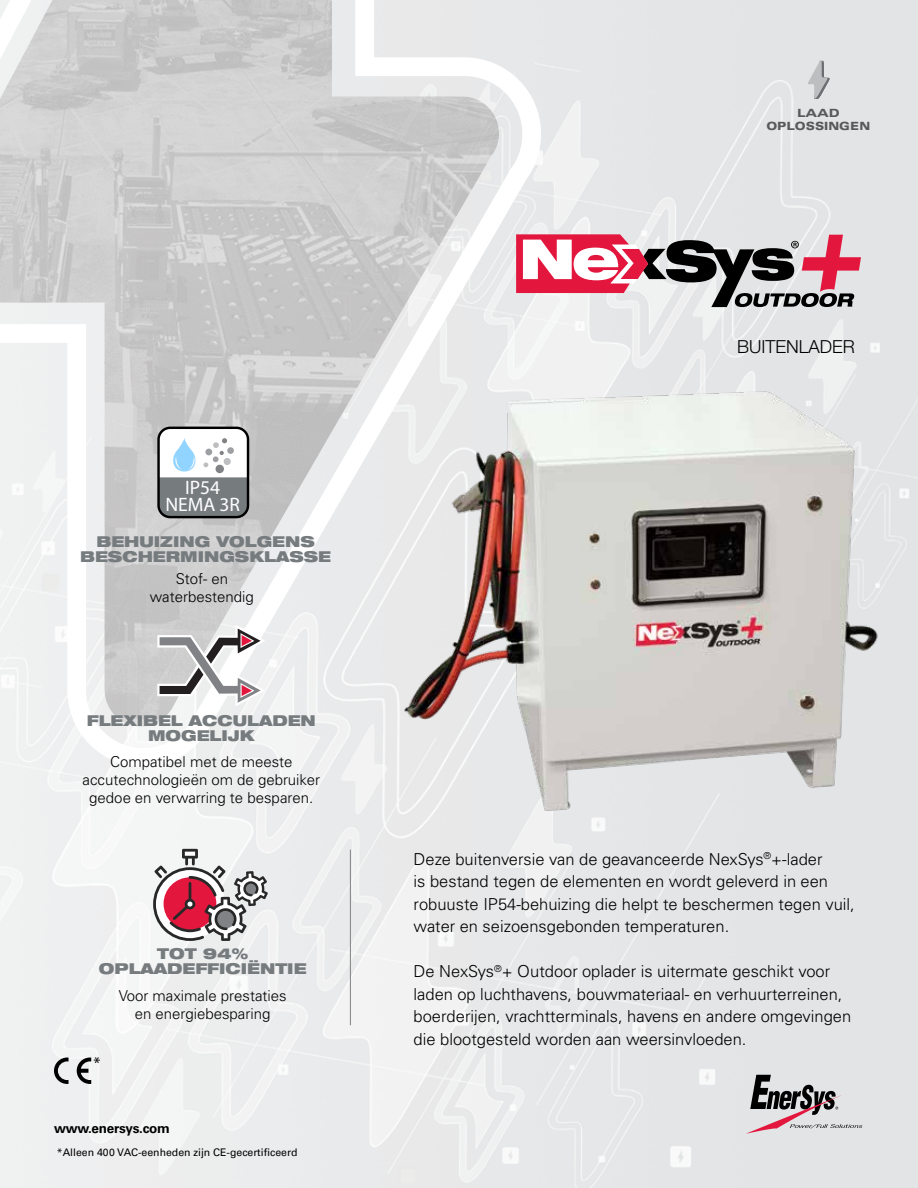
<style>
.page{position:relative;width:918px;height:1188px;background:#fff}
.page>*{position:absolute;margin:0;border:0;box-sizing:border-box;transform-origin:0 0}
.t1{font:19.5px/16.5px "Myriad Pro";color:#fff;text-align:center}
.t2{font:300 18px "Helvetica Neue LT Pro";color:#000}
.t3{font:300 16.5px/22.5px "Univers LT Pro 45";color:#000}
.t4{font:300 15px/18px "Univers LT Pro 45";color:#000;text-align:center}
.t5{font:900 expanded 15px/15px "Helvetica Neue LT Pro";color:#767b7e;text-align:center}
.t6{font:15px "Univers LT Pro 55 Roman";color:#000}
.t7{font:700 13.5px "Univers LT Pro 65";letter-spacing:-.02em;color:#000}
.t8{font:900 expanded 11.25px/13.5px "Univers LT Pro";color:#58595b;text-align:center}
.t9{font:10.5px "Univers LT Pro 55 Roman";color:#000}
</style>
<div class="page">
<img style="left:0;top:0;width:918px;height:1188px">
<svg style="left:0;top:0;width:541px;height:767px;fill:#f0f1f1"></svg>
<img style="left:0;top:0;width:499px;height:727px">
<svg style="left:746px;top:1075px;width:116px;height:59px;background:#b6afb1"></svg>
<hr style="left:350px;top:850px;width:1px;height:175px;background:#808285">
<img style="left:374px;top:361px;width:508px;height:479px">
<div style="left:159px;top:428px;width:89px;height:89px;background:#fff;border-radius:12px"></div>
<div style="left:157px;top:427px;width:92px;height:91px;border:2px solid #000;border-radius:12px"></div>
<svg style="left:159px;top:438px;width:88px;height:79px"></svg>
<div style="left:227px;top:447px;width:7px;height:7px;background:#9d9fa2;border-radius:50%"></div>
<svg style="left:516px;top:234px;width:345px;height:73px"></svg>
<svg style="left:153px;top:849px;width:115px;height:92px"></svg>
<svg style="left:157px;top:625px;width:108px;height:81px"></svg>
<svg style="left:54px;top:1058px;width:15px;height:26px"></svg>
<svg style="left:77px;top:1058px;width:14px;height:26px"></svg>
<svg style="left:807px;top:58px;width:23px;height:42px"></svg>
<p class="t8" style="left:766px;top:106px;width:105px">LAAD<br>OPLOSSINGEN</p>
<p class="t1" style="left:165px;top:479px;width:76px">IP54<br>NEMA 3R</p>
<p class="t5" style="left:80px;top:534px;width:252px">BEHUIZING VOLGENS<br>BESCHERMINGSKLASSE</p>
<p class="t4" style="left:150px;top:570px;width:105px">Stof- en waterbestendig</p>
<p class="t5" style="left:87px;top:713px;width:231px">FLEXIBEL ACCULADEN<br>MOGELIJK</p>
<p class="t4" style="left:83px;top:752px;width:239px">Compatibel met de meeste accutechnologieën om de gebruiker gedoe en verwarring te besparen.</p>
<p class="t5" style="left:99px;top:946px;width:209px">TOT 94%<br>OPLAADEFFICIËNTIE</p>
<p class="t4" style="left:119px;top:987px;width:170px">Voor maximale prestaties en energiebesparing</p>
<p class="t6" style="left:93px;top:1052px;width:10px">*</p>
<p class="t7" style="left:54px;top:1121px;width:117px">www.enersys.com</p>
<p class="t9" style="left:57px;top:1145px;width:242px">*Alleen 400 VAC-eenheden zijn CE-gecertificeerd</p>
<p class="t2" style="left:737px;top:336px;width:119px">BUITENLADER</p>
<p class="t3" style="left:414px;top:848px;width:443px">Deze buitenversie van de geavanceerde NexSys<sup>®</sup>+-lader<br>is bestand tegen de elementen en wordt geleverd in een robuuste IP54-behuizing die helpt te beschermen tegen vuil, water en seizoensgebonden temperaturen.</p>
<p class="t3" style="left:414px;top:960px;width:439px">De NexSys<sup>®</sup>+ Outdoor oplader is uitermate geschikt voor laden op luchthavens, bouwmateriaal- en verhuurterreinen, boerderijen, vrachtterminals, havens en andere omgevingen die blootgesteld worden aan weersinvloeden.</p>
</div>
